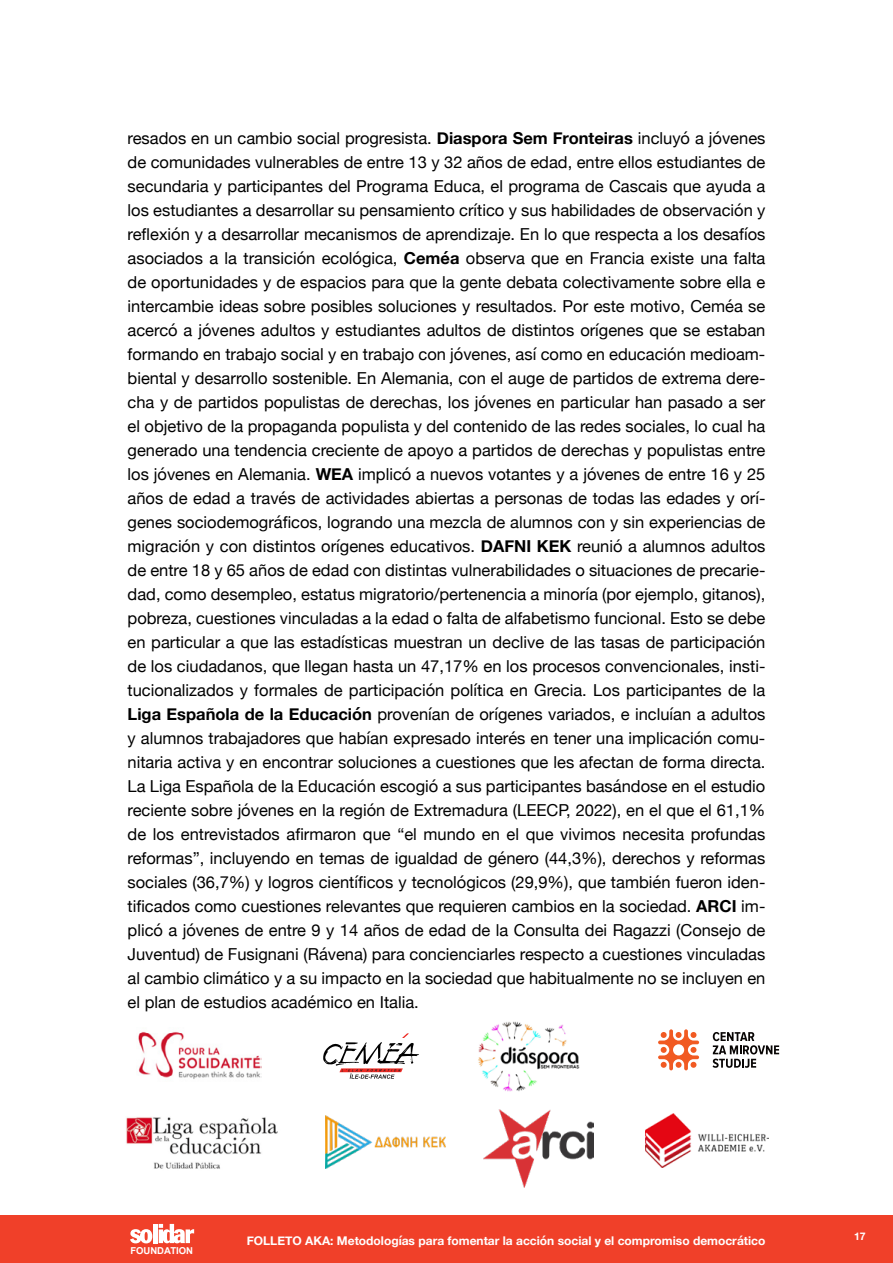
<style>
.page{position:relative;width:893px;height:1263px;background:#fff}
.page>*{position:absolute;margin:0;border:0;box-sizing:border-box;transform-origin:0 0}
.t1{font:16.5px/24px "Helvetica Neue";color:#000;text-align:justify}
.t2{font:700 12px "Helvetica Neue";color:#fff}
.t3{font:700 10.5px "Helvetica Neue";color:#fff}
.t4{font:700 9.6px "Arial";color:#fff}
.s1{font-weight:700}
</style>
<div class="page">
<svg style="left:658px;top:1029px;width:41px;height:41px"></svg>
<svg style="left:713px;top:1032px;width:66px;height:36px"></svg>
<img style="left:478px;top:1021px;width:102px;height:71px">
<svg style="left:323px;top:1033px;width:96px;height:46px"></svg>
<img style="left:646px;top:1114px;width:123px;height:53px">
<img style="left:326px;top:1115px;width:120px;height:53px">
<img style="left:126px;top:1117px;width:152px;height:52px">
<img style="left:483px;top:1109px;width:111px;height:79px">
<img style="left:138px;top:1031px;width:123px;height:48px">
<div style="left:0;top:1215px;width:893px;height:48px;background:#f04029"></div>
<svg style="left:130px;top:1229px;width:22px;height:14px"></svg>
<div style="left:153px;top:1224px;width:5px;height:19px;background:#fff"></div>
<svg style="left:159px;top:1224px;width:35px;height:19px"></svg>
<p class="t1" style="left:128px;top:127px;width:639px">resados en un cambio social progresista. <span class="s1">Diaspora Sem Fronteiras</span> incluyó a jóvenes de comunidades vulnerables de entre 13 y 32 años de edad, entre ellos estudiantes de secundaria y participantes del Programa Educa, el programa de Cascais que ayuda a los estudiantes a desarrollar su pensamiento crítico y sus habilidades de observación y reflexión y a desarrollar mecanismos de aprendizaje. En lo que respecta a los desafíos asociados a la transición ecológica, <span class="s1">Ceméa</span> observa que en Francia existe una falta de oportunidades y de espacios para que la gente debata colectivamente sobre ella e intercambie ideas sobre posibles soluciones y resultados. Por este motivo, Ceméa se acercó a jóvenes adultos y estudiantes adultos de distintos orígenes que se estaban formando en trabajo social y en trabajo con jóvenes, así como en educación medioam&shy;biental y desarrollo sostenible. En Alemania, con el auge de partidos de extrema dere&shy;cha y de partidos populistas de derechas, los jóvenes en particular han pasado a ser el objetivo de la propaganda populista y del contenido de las redes sociales, lo cual ha generado una tendencia creciente de apoyo a partidos de derechas y populistas entre los jóvenes en Alemania. <span class="s1">WEA</span> implicó a nuevos votantes y a jóvenes de entre 16 y 25 años de edad a través de actividades abiertas a personas de todas las edades y orí&shy;genes sociodemográficos, logrando una mezcla de alumnos con y sin experiencias de migración y con distintos orígenes educativos. <span class="s1">DAFNI KEK</span> reunió a alumnos adultos de entre 18 y 65 años de edad con distintas vulnerabilidades o situaciones de precarie&shy;dad, como desempleo, estatus migratorio/pertenencia a minoría (por ejemplo, gitanos), pobreza, cuestiones vinculadas a la edad o falta de alfabetismo funcional. Esto se debe en particular a que las estadísticas muestran un declive de las tasas de participación de los ciudadanos, que llegan hasta un 47,17% en los procesos convencionales, insti&shy;tucionalizados y formales de participación política en Grecia. Los participantes de la <span class="s1">Liga Española de la Educación</span> provenían de orígenes variados, e incluían a adultos y alumnos trabajadores que habían expresado interés en tener una implicación comu&shy;nitaria activa y en encontrar soluciones a cuestiones que les afectan de forma directa.<br>La Liga Española de la Educación escogió a sus participantes basándose en el estudio reciente sobre jóvenes en la región de Extremadura (LEECP, 2022), en el que el 61,1% de los entrevistados afirmaron que “el mundo en el que vivimos necesita profundas reformas”, incluyendo en temas de igualdad de género (44,3%), derechos y reformas sociales (36,7%) y logros científicos y tecnológicos (29,9%), que también fueron iden&shy;tificados como cuestiones relevantes que requieren cambios en la sociedad. <span class="s1">ARCI</span> im&shy;plicó a jóvenes de entre 9 y 14 años de edad de la Consulta dei Ragazzi (Consejo de Juventud) de Fusignani (Rávena) para concienciarles respecto a cuestiones vinculadas al cambio climático y a su impacto en la sociedad que habitualmente no se incluyen en el plan de estudios académico en Italia.</p>
<p class="t4" style="left:130px;top:1243px;width:64px">FOUNDATION</p>
<p class="t2" style="left:247px;top:1231px;width:520px">FOLLETO AKA: Metodologías para fomentar la acción social y el compromiso democrático</p>
<p class="t3" style="left:854px;top:1228px;width:13px">17</p>
</div>
